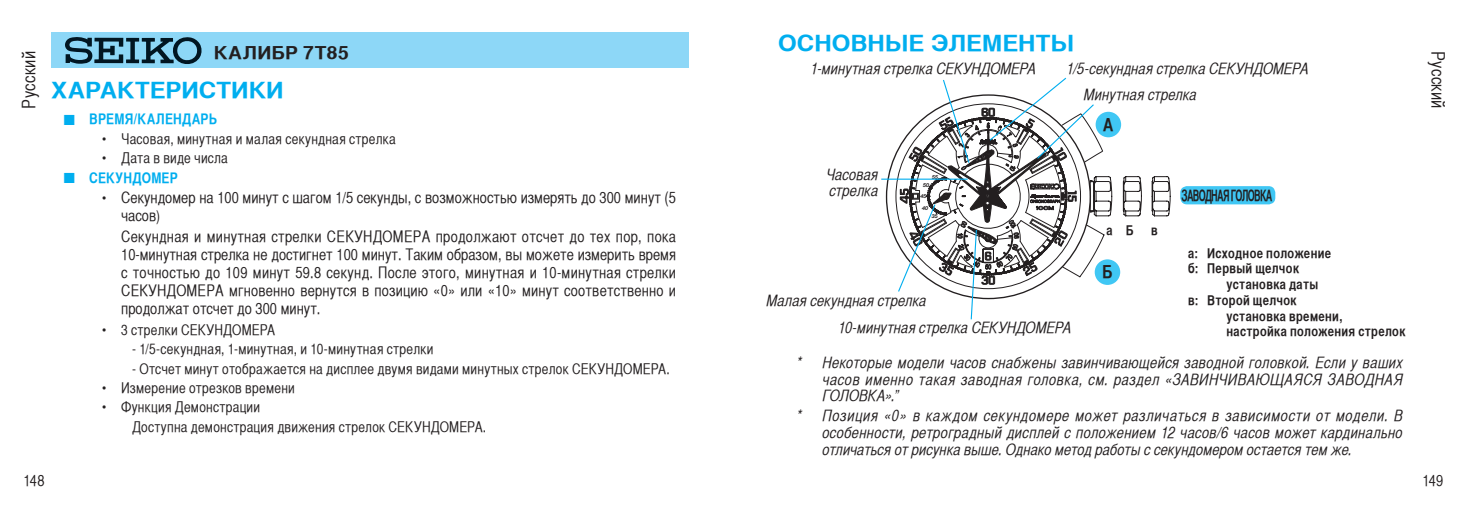
<style>
.page{position:relative;width:1467px;height:511px;background:#fff}
.page>*{position:absolute;margin:0;border:0;box-sizing:border-box;transform-origin:0 0}
.t1{font:22.5px "Helvetica CY Bold";color:#00aeef;scale:1.3 1}
.t2{font:18px "Helvetica CY Plain";letter-spacing:.015em;color:#231f20}
.t3{font:18px "Helvetica CY Bold";letter-spacing:.02em;color:#231f20;scale:1.3 1}
.t4{font:18px "Helvetica CY Bold";letter-spacing:.02em;color:#231f20}
.t5{font:15.75px/16.9px "Helvetica CY Oblique";letter-spacing:.005em;color:#231f20}
.t6{font:15.75px/18px "Helvetica CY Plain";color:#231f20}
.t7{font:15.75px "Helvetica CY Bold";letter-spacing:-.06em;color:#231f20;scale:.7 1}
.t8{font:14.62px/19.3px "Helvetica CY Plain";letter-spacing:.015em;color:#231f20}
.t9{font:14.62px "Helvetica CY Bold";letter-spacing:.015em;color:#00aeef}
.t10{font:13.5px/15.8px "Helvetica CY Bold";letter-spacing:.025em;color:#231f20}
.t11{font:italic 700 5.4px/11.5px "Helvetica Neue";color:#231f20;text-align:center}
.s1{font-size:14.62px}
</style>
<div class="page">
<div style="left:51px;top:32px;width:638px;height:35px;background:#8dd7f7"></div>
<svg style="left:65px;top:37px;width:137px;height:27px"></svg>
<div style="left:1180px;top:186px;width:95px;height:18px;background:#40c7f4;border-radius:7px"></div>
<svg style="left:897px;top:77px;width:274px;height:243px"></svg>
<hr style="left:881px;top:178px;width:87px;height:1px;background:#00aeef">
<h1 class="t1" style="left:778px;top:30px;width:229px">ОСНОВНЫЕ ЭЛЕМЕНТЫ</h1>
<p class="t3" style="left:214px;top:41px;width:105px">калибр 7T85</p>
<p class="t2" style="left:19px;top:108px;width:59px;rotate:-90deg">Русский</p>
<p class="t2" style="left:1448px;top:51px;width:59px;rotate:90deg">Русский</p>
<p class="t5" style="left:811px;top:60px;width:227px">1-минутная стрелка СЕКУНДОМЕРА</p>
<p class="t5" style="left:1067px;top:60px;width:243px">1/5-секундная стрелка СЕКУНДОМЕРА</p>
<p class="t4" style="left:1103px;top:113px;width:12px">A</p>
<h1 class="t1" style="left:51px;top:76px;width:180px">ХАРАКТЕРИСТИКИ</h1>
<p class="t5" style="left:1084px;top:86px;width:114px">Минутная стрелка</p>
<p class="t9" style="left:64px;top:110px;width:155px">■ ВРЕМЯ/КАЛЕНДАРЬ</p>
<p class="t8" style="left:102px;top:129px;width:295px">• Часовая, минутная и малая секундная стрелка</p>
<p class="t8" style="left:102px;top:148px;width:127px">• Дата в виде числа</p>
<p class="t9" style="left:64px;top:168px;width:115px">■ СЕКУНДОМЕР</p>
<p class="t6" style="left:121px;top:188px;width:556px;text-indent:-19px"><span class="s1">•</span> Секундомер на 100 минут с шагом 1/5 секунды, с возможностью измерять до 300 минут (5 часов<span class="s1">)</span></p>
<p class="t6" style="left:121px;top:227px;width:556px;text-align:justify">Секундная и минутная стрелки СЕКУНДОМЕРА продолжают отсчет до тех пор, пока 10-минутная стрелка не достигнет 100 минут. Таким образом, вы можете измерить время с точностью до 109 минут 59.8 секунд. После этого, минутная и 10-минутная стрелки СЕКУНДОМЕРА мгновенно вернутся в позицию «0» или «10» минут соответственно и продолжат отсчет до 300 минут.</p>
<p class="t8" style="left:102px;top:319px;width:175px">• 3 стрелки СЕКУНДОМЕРА</p>
<p class="t8" style="left:132px;top:339px;width:303px">- 1/5-секундная, 1-минутная, и 10-минутная стрелки</p>
<p class="t8" style="left:132px;top:358px;width:539px">- Отсчет минут отображается на дисплее двумя видами минутных стрелок СЕКУНДОМЕРА.</p>
<p class="t8" style="left:102px;top:378px;width:194px">• Измерение отрезков времени</p>
<p class="t8" style="left:132px;top:397px;width:356px;text-indent:-30px">• Функция Демонстрации<br>Доступна демонстрация движения стрелок СЕКУНДОМЕРА.</p>
<p class="t5" style="left:826px;top:167px;width:54px;line-height:15.8px">Часовая стрелка</p>
<p class="t11" style="left:932px;top:171px;width:7px">55</p>
<p class="t11" style="left:921px;top:179px;width:10px">50<br>45<br>40</p>
<p class="t7" style="left:1181px;top:185px;width:132px">ЗАВОДНАЯ ГОЛОВКА</p>
<p class="t11" style="left:932px;top:209px;width:7px">35</p>
<p class="t10" style="left:1107px;top:222px;width:15px">a Б</p>
<p class="t10" style="left:1151px;top:222px;width:8px">в</p>
<p class="t10" style="left:1188px;top:244px;width:145px">a: Исходное положение б: Первый щелчок</p>
<p class="t10" style="left:1188px;top:276px;width:132px;text-indent:38px">установка даты в: Второй щелчок</p>
<p class="t10" style="left:1226px;top:307px;width:181px">установка времени, настройка положения стрелок</p>
<p class="t4" style="left:1102px;top:261px;width:10px">Б</p>
<p class="t5" style="left:839px;top:286px;width:234px;line-height:27px;text-indent:-72px">Малая секундная стрелка<br>10-минутная стрелка СЕКУНДОМЕРА</p>
<p class="t5" style="left:823px;top:353px;width:582px;text-align:justify;text-indent:-26px">* Некоторые модели часов снабжены завинчивающейся заводной головкой. Если у ваших часов именно такая заводная головка, см. раздел «ЗАВИНЧИВАЮЩАЯСЯ ЗАВОДНАЯ ГОЛОВКА».”</p>
<p class="t5" style="left:823px;top:407px;width:582px;text-align:justify;text-indent:-25px">* Позиция «0» в каждом секундомере может различаться в зависимости от модели. В особенности, ретроградный дисплей с положением 12 часов/6 часов может кардинально отличаться от рисунка выше. Однако метод работы с секундомером остается тем же.</p>
<p class="t6" style="left:23px;top:471px;width:23px">148</p>
<p class="t6" style="left:1422px;top:471px;width:22px">149</p>
</div>
